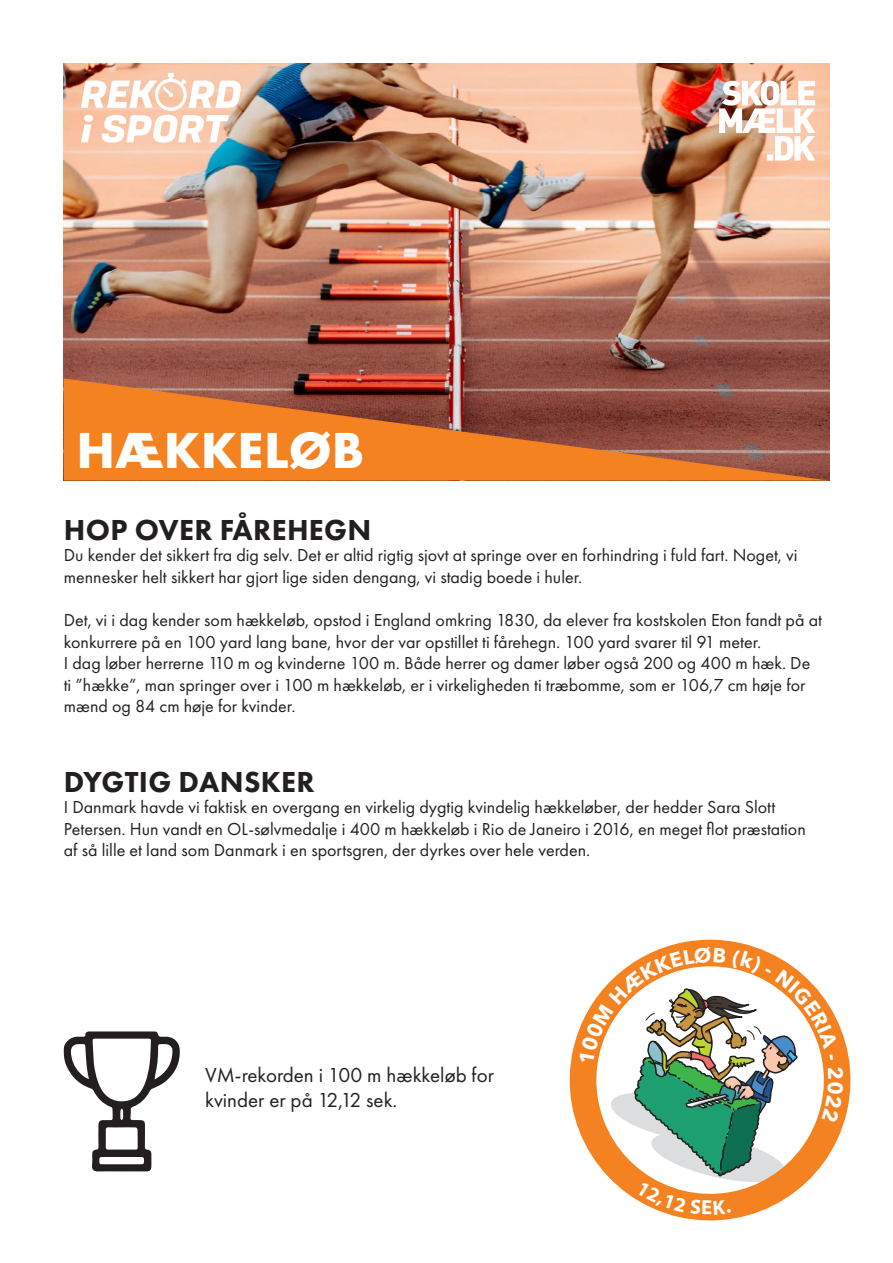
<style>
.page{position:relative;width:893px;height:1263px;background:#fff}
.page>*{position:absolute;margin:0;border:0;box-sizing:border-box;transform-origin:0 0}
.t1{font:700 46.5px "Futura";color:#fff}
.t2{font:800 30px "Futura PT";letter-spacing:.01em;color:#231f20}
.t3{font:21px/25.2px "Futura PT";color:#231f20}
.t4{font:18px/21.6px "Futura PT";color:#231f20}
</style>
<div class="page">
<img style="left:64px;top:63px;width:765px;height:315px">
<svg style="left:64px;top:378px;width:765px;height:102px;background:#c06630"></svg>
<svg style="left:569px;top:940px;width:282px;height:281px"></svg>
<svg style="left:64px;top:1031px;width:116px;height:140px"></svg>
<img style="left:719px;top:81px;width:96px;height:80px">
<svg style="left:81px;top:73px;width:160px;height:70px"></svg>
<svg style="left:579px;top:946px;width:264px;height:268px"></svg>
<p class="t1" style="left:77px;top:417px;width:289px">HÆKKELØB</p>
<p class="t2" style="left:64px;top:511px;width:309px">HOP OVER FÅREHEGN</p>
<p class="t4" style="left:64px;top:544px;width:735px">Du kender det sikkert fra dig selv. Det er altid rigtig sjovt at springe over en forhindring i fuld fart. Noget, vi mennesker helt sikkert har gjort lige siden dengang, vi stadig boede i huler.</p>
<p class="t4" style="left:64px;top:609px;width:760px">Det, vi i dag kender som hækkeløb, opstod i England omkring 1830, da elever fra kostskolen Eton fandt på at konkurrere på en 100 yard lang bane, hvor der var opstillet ti fårehegn. 100 yard svarer til 91 meter.</p>
<p class="t4" style="left:64px;top:652px;width:748px">I dag løber herrerne 110 m og kvinderne 100 m. Både herrer og damer løber også 200 og 400 m hæk. De ti ”hække”, man springer over i 100 m hækkeløb, er i virkeligheden ti træbomme, som er 106,7 cm høje for mænd og 84 cm høje for kvinder.</p>
<p class="t2" style="left:64px;top:763px;width:252px">DYGTIG DANSKER</p>
<p class="t4" style="left:64px;top:796px;width:743px">I Danmark havde vi faktisk en overgang en virkelig dygtig kvindelig hækkeløber, der hedder Sara Slott<br>Petersen. Hun vandt en OL-sølvmedalje i 400 m hækkeløb i Rio de Janeiro i 2016, en meget flot præstation af så lille et land som Danmark i en sportsgren, der dyrkes over hele verden.</p>
<p class="t3" style="left:205px;top:1062px;width:290px">VM-rekorden i 100 m hækkeløb for kvinder er på 12,12 sek.</p>
</div>
